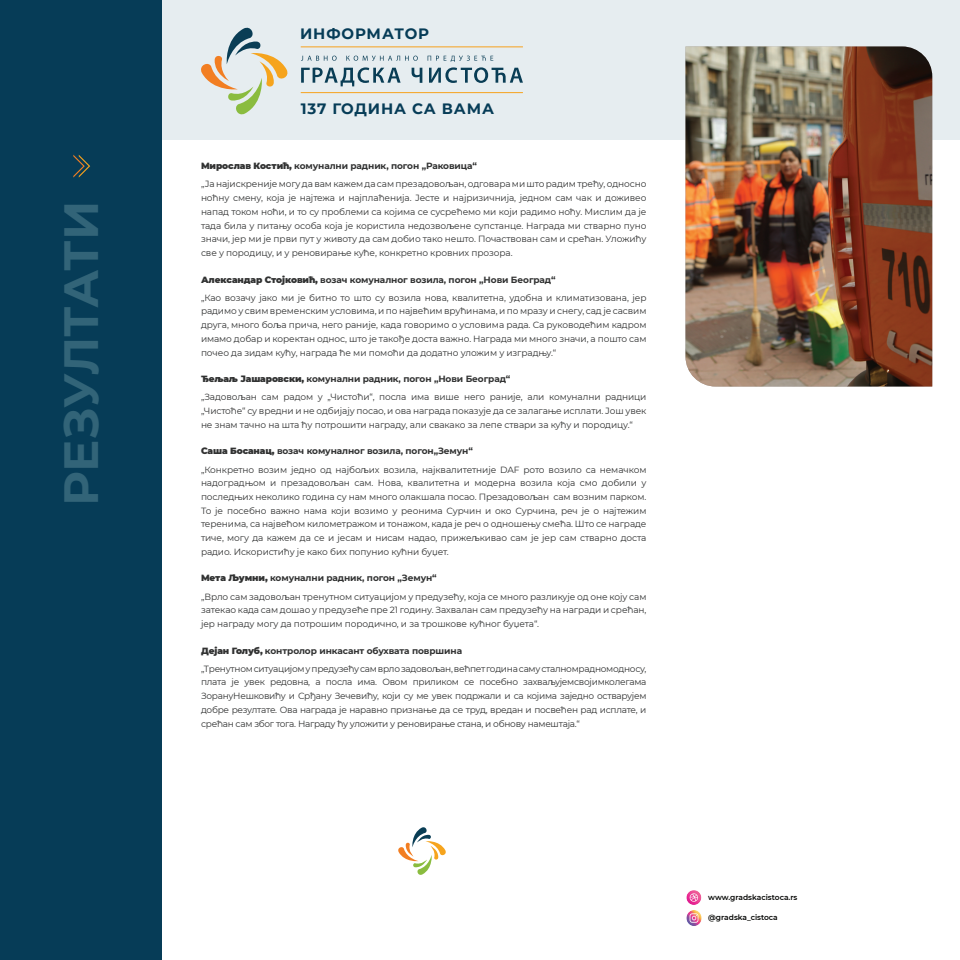
<style>
.page{position:relative;width:960px;height:960px;background:#fff}
.page>*{position:absolute;margin:0;border:0;box-sizing:border-box;transform-origin:0 0}
.t1{font:700 48px "Montserrat";letter-spacing:-.01em;color:#326478}
.t2{font:700 15px "Montserrat";letter-spacing:.06em;color:#063c57}
.t3{font:9px/13.7px "Montserrat";letter-spacing:-.01em;color:#313232}
.t4{font:9px/18.2px "Montserrat";letter-spacing:-.03em;color:#313232}
.t5{font:600 7.5px "Montserrat";color:#040503}
.s1{font-weight:900}
.s2{font-weight:700}
</style>
<div class="page">
<div style="left:0;top:0;width:960px;height:140px;background:#e6edf0"></div>
<div style="left:0;top:0;width:162px;height:960px;background:#063c57"></div>
<svg style="left:201px;top:28px;width:87px;height:86px"></svg>
<svg style="left:301px;top:56px;width:36px;height:5px"></svg>
<svg style="left:346px;top:56px;width:72px;height:5px"></svg>
<svg style="left:301px;top:67px;width:100px;height:19px"></svg>
<svg style="left:412px;top:68px;width:10px;height:15px"></svg>
<svg style="left:428px;top:56px;width:95px;height:27px"></svg>
<svg style="left:73px;top:155px;width:17px;height:23px"></svg>
<hr style="left:301px;top:46px;width:222px;height:1px;background:#f6a21d">
<hr style="left:301px;top:92px;width:222px;height:1px;background:#f6a21d">
<img style="left:686px;top:46px;width:246px;height:341px">
<svg style="left:398px;top:827px;width:48px;height:48px"></svg>
<img style="left:686px;top:910px;width:16px;height:16px">
<img style="left:686px;top:890px;width:16px;height:15px">
<h1 class="t1" style="left:47px;top:506px;width:306px;rotate:-90deg">РЕЗУЛТАТИ</h1>
<h2 class="t2" style="left:300px;top:22px;width:131px">ИНФОРМАТОР</h2>
<h2 class="t2" style="left:301px;top:98px;width:195px">137 ГОДИНА СА ВАМА</h2>
<p class="t3" style="left:201px;top:157px;width:447px;line-height:18.2px"><span class="s1">Мирослав Костић,</span> <span class="s2">комунални радник, погон „Раковица“<br></span>„Ја најискреније могу да вам кажем да сам презадовољан, одговара ми што радим трећу, односно</p>
<p class="t3" style="left:201px;top:191px;width:447px;text-align:justify">ноћну смену, која је најтежа и најплаћенија. Јесте и најризичнија, једном сам чак и доживео напад током ноћи, и то су проблеми са којима се сусрећемо ми који радимо ноћу. Мислим да је тада била у питању особа која је користила недозвољене супстанце. Награда ми стварно пуно значи, јер ми је први пут у животу да сам добио тако нешто. Почаствован сам и срећан. Уложићу све у породицу, и у реновирање куће, конкретно кровних прозора.</p>
<p class="t3" style="left:201px;top:270px;width:447px;line-height:18.2px"><span class="s1">Александар Стојковић,</span> <span class="s2">возач комуналног возила, погон „Нови Београд“<br></span>„Као возачу јако ми је битно то што су возила нова, квалитетна, удобна и климатизована, јер</p>
<p class="t3" style="left:201px;top:304px;width:447px;text-align:justify">радимо у свим временским условима, и по највећим врућинама, и по мразу и снегу, сад је сасвим друга, много боља прича, него раније, када говоримо о условима рада. Са руководећим кадром имамо добар и коректан однос, што је такође доста важно. Награда ми много значи, а пошто сам почео да зидам кућу, награда ће ми помоћи да додатно уложим у изградњу.“</p>
<p class="t3" style="left:201px;top:370px;width:447px;line-height:18.2px"><span class="s1">Ђељаљ Јашаровски,</span> <span class="s2">комунални радник, погон „Нови Београд“<br></span>„Задовољан сам радом у „Чистоћи“, посла има више него раније, али комунални радници</p>
<p class="t3" style="left:201px;top:404px;width:447px">„Чистоће“ су вредни и не одбијају посао, и ова награда показује да се залагање исплати. Још увек не знам тачно на шта ћу потрошити награду, али свакако за лепе ствари за кућу и породицу.“</p>
<p class="t3" style="left:201px;top:442px;width:447px;line-height:18.2px"><span class="s1">Саша Босанац,</span> <span class="s2">возач комуналног возила, погон„Земун“<br></span>„Конкретно возим једно од најбољих возила, најквалитетније DAF рото возило са немачком</p>
<p class="t3" style="left:201px;top:476px;width:447px;text-align:justify">надоградњом и презадовољан сам. Нова, квалитетна и модерна возила која смо добили у последњих неколико година су нам много олакшала посао. Презадовољан сам возним парком.<br>То је посебно важно нама који возимо у реонима Сурчин и око Сурчина, реч је о најтежим теренима, са највећом километражом и тонажом, када је реч о одношењу смећа. Што се награде тиче, могу да кажем да се и јесам и нисам надао, прижељкивао сам је јер сам стварно доста радио. Искористићу је како бих попунио кућни буџет.</p>
<p class="t3" style="left:201px;top:569px;width:447px;line-height:18.2px"><span class="s1">Мета Љумни,</span> <span class="s2">комунални радник, погон „Земун“<br></span>„Врло сам задовољан тренутном ситуацијом у предузећу, која се много разликује од оне коју сам</p>
<p class="t3" style="left:201px;top:603px;width:447px">затекао када сам дошао у предузеће пре 21 годину. Захвалан сам предузећу на награди и срећан, јер награду могу да потрошим породично, и за трошкове кућног буџета“.</p>
<p class="t4" style="left:201px;top:641px;width:447px"><span class="s1">Дејан Голуб,</span> <span class="s2">контролор инкасант обухвата површина<br></span>„Тренутном ситуацијом у предузећу сам врло задовољан, већпет година саму сталномрадномодносу,</p>
<p class="t3" style="left:201px;top:675px;width:447px;text-align:justify">плата је увек редовна, а посла има. Овом приликом се посебно захваљујемсвојимколегама ЗорануНешковићу и Срђану Зечевићу, који су ме увек подржали и са којима заједно остварујем добре резултате. Ова награда је наравно признање да се труд, вредан и посвећен рад исплате, и срећан сам због тога. Награду ћу уложити у реновирање стана, и обнову намештаја.“</p>
<p class="t5" style="left:708px;top:892px;width:91px">www.gradskacistoca.rs</p>
<p class="t5" style="left:708px;top:912px;width:71px">@gradska_cistoca</p>
</div>
